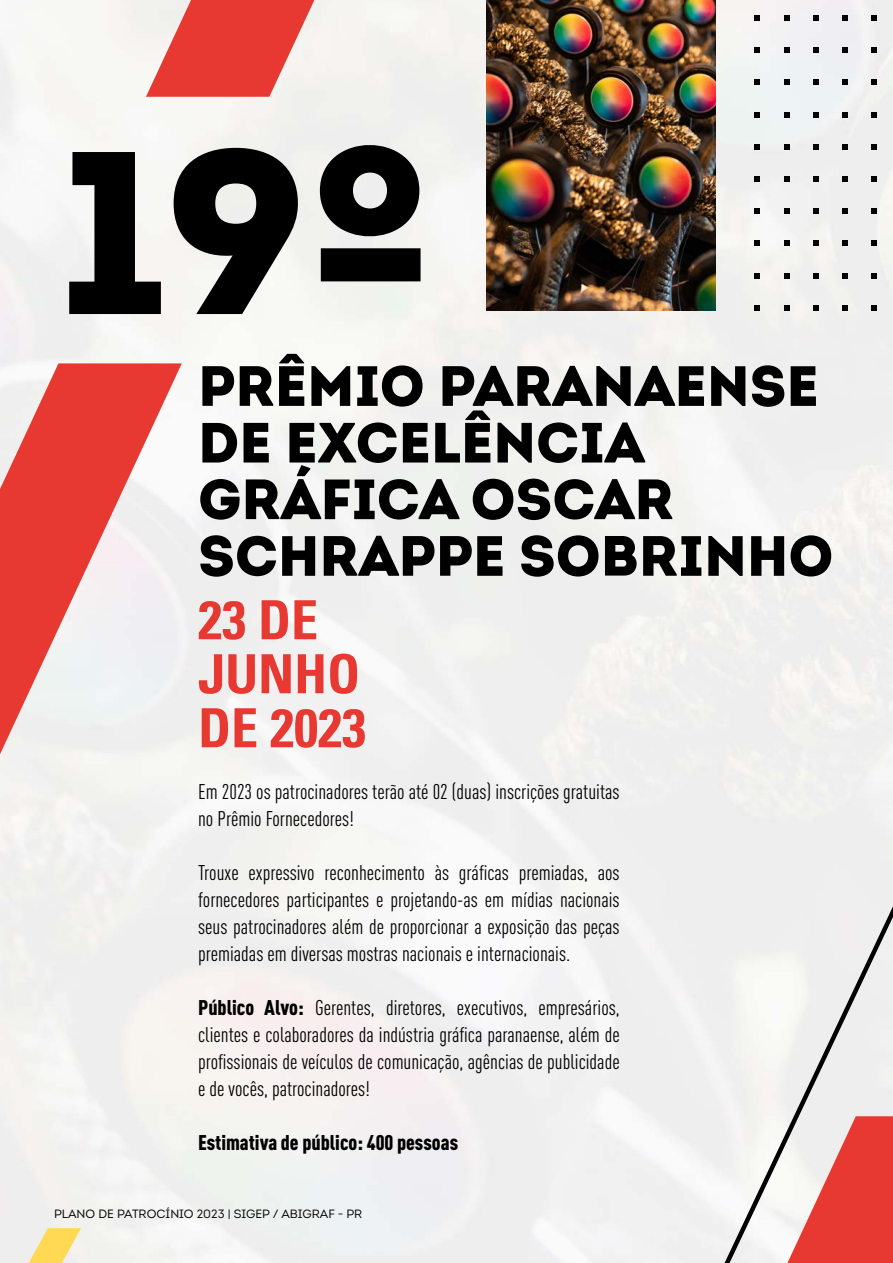
<style>
.page{position:relative;width:893px;height:1263px;background:#f1f1f0}
.page>*{position:absolute;margin:0;border:0;box-sizing:border-box;transform-origin:0 0}
.t1{font:56.7px/56.7px "Intro Black Alt";color:#000}
.t2{font:700 condensed 54px/54px "Univers LT Std";color:#e73931}
.t3{font:21px/27px "DIN Cond";color:#000;text-align:justify}
.t4{font:900 21px "DIN Cond";color:#000}
.t5{font:12px "Intro Book Alt";color:#000}
.s1{font-weight:900}
</style>
<div class="page">
<svg style="left:0;top:363px;width:182px;height:391px"></svg>
<svg style="left:146px;top:0;width:168px;height:97px"></svg>
<svg style="left:69px;top:130px;width:352px;height:184px"></svg>
<svg style="left:755px;top:15px;width:5px;height:6px"></svg>
<svg style="left:755px;top:47px;width:5px;height:6px"></svg>
<svg style="left:755px;top:80px;width:5px;height:5px"></svg>
<svg style="left:755px;top:112px;width:5px;height:5px"></svg>
<svg style="left:755px;top:144px;width:5px;height:5px"></svg>
<svg style="left:755px;top:176px;width:5px;height:6px"></svg>
<svg style="left:755px;top:209px;width:5px;height:5px"></svg>
<svg style="left:755px;top:241px;width:5px;height:5px"></svg>
<svg style="left:755px;top:273px;width:5px;height:5px"></svg>
<svg style="left:755px;top:305px;width:5px;height:5px"></svg>
<svg style="left:784px;top:15px;width:5px;height:6px"></svg>
<svg style="left:784px;top:47px;width:5px;height:6px"></svg>
<svg style="left:784px;top:80px;width:5px;height:5px"></svg>
<svg style="left:784px;top:112px;width:5px;height:5px"></svg>
<svg style="left:784px;top:144px;width:5px;height:5px"></svg>
<svg style="left:784px;top:176px;width:5px;height:6px"></svg>
<svg style="left:784px;top:209px;width:5px;height:5px"></svg>
<svg style="left:784px;top:241px;width:5px;height:5px"></svg>
<svg style="left:784px;top:273px;width:5px;height:5px"></svg>
<svg style="left:784px;top:305px;width:5px;height:5px"></svg>
<svg style="left:813px;top:15px;width:5px;height:6px"></svg>
<svg style="left:813px;top:47px;width:5px;height:6px"></svg>
<svg style="left:813px;top:80px;width:5px;height:5px"></svg>
<svg style="left:813px;top:112px;width:5px;height:5px"></svg>
<svg style="left:813px;top:144px;width:5px;height:5px"></svg>
<svg style="left:813px;top:176px;width:5px;height:6px"></svg>
<svg style="left:813px;top:209px;width:5px;height:5px"></svg>
<svg style="left:813px;top:241px;width:5px;height:5px"></svg>
<svg style="left:813px;top:273px;width:5px;height:5px"></svg>
<svg style="left:813px;top:305px;width:5px;height:5px"></svg>
<svg style="left:842px;top:15px;width:6px;height:6px"></svg>
<svg style="left:842px;top:47px;width:6px;height:6px"></svg>
<svg style="left:842px;top:80px;width:6px;height:5px"></svg>
<svg style="left:842px;top:112px;width:6px;height:5px"></svg>
<svg style="left:842px;top:144px;width:6px;height:5px"></svg>
<svg style="left:842px;top:176px;width:6px;height:6px"></svg>
<svg style="left:842px;top:209px;width:6px;height:5px"></svg>
<svg style="left:842px;top:241px;width:6px;height:5px"></svg>
<svg style="left:842px;top:273px;width:6px;height:5px"></svg>
<svg style="left:842px;top:305px;width:6px;height:5px"></svg>
<svg style="left:871px;top:15px;width:6px;height:6px"></svg>
<svg style="left:871px;top:47px;width:6px;height:6px"></svg>
<svg style="left:871px;top:80px;width:6px;height:5px"></svg>
<svg style="left:871px;top:112px;width:6px;height:5px"></svg>
<svg style="left:871px;top:144px;width:6px;height:5px"></svg>
<svg style="left:871px;top:176px;width:6px;height:6px"></svg>
<svg style="left:871px;top:209px;width:6px;height:5px"></svg>
<svg style="left:871px;top:241px;width:6px;height:5px"></svg>
<svg style="left:871px;top:273px;width:6px;height:5px"></svg>
<svg style="left:871px;top:305px;width:6px;height:5px"></svg>
<svg style="left:658px;top:676px;width:235px;height:587px"></svg>
<img style="left:486px;top:0;width:230px;height:310px">
<svg style="left:0;top:1228px;width:81px;height:35px"></svg>
<h1 class="t1" style="left:198px;top:357px;width:637px">PRÊMIO PARANAENSE<br>DE EXCELÊNCIA<br>GRÁFICA OSCAR<br>SCHRAPPE SOBRINHO</h1>
<h2 class="t2" style="left:198px;top:593px;width:169px">23 DE<br>JUNHO<br>DE 2023</h2>
<p class="t3" style="left:198px;top:778px;width:423px">Em 2023 os patrocinadores terão até 02 (duas) inscrições gratuitas no Prêmio Fornecedores!</p>
<p class="t3" style="left:198px;top:859px;width:423px">Trouxe expressivo reconhecimento às gráficas premiadas, aos fornecedores participantes e projetando-as em mídias nacionais seus patrocinadores além de proporcionar a exposição das peças premiadas em diversas mostras nacionais e internacionais.</p>
<p class="t3" style="left:198px;top:994px;width:423px"><span class="s1">Público Alvo:</span> Gerentes, diretores, executivos, empresários, clientes e colaboradores da indústria gráfica paranaense, além de profissionais de veículos de comunicação, agências de publicidade e de vocês, patrocinadores!</p>
<p class="t4" style="left:198px;top:1129px;width:262px">Estimativa de público: 400 pessoas</p>
<p class="t5" style="left:54px;top:1206px;width:310px">PLANO DE PATROCÍNIO 2023 | SIGEP / ABIGRAF - PR</p>
</div>
